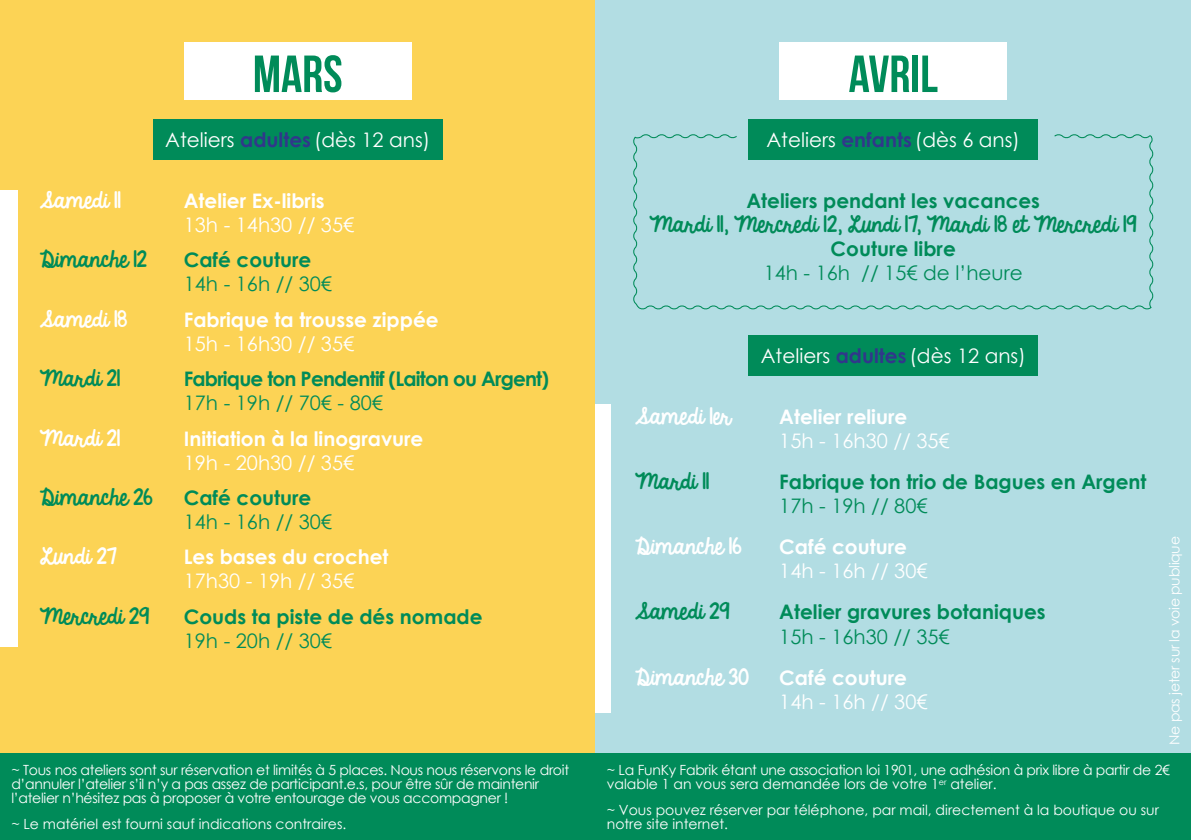
<style>
.page{position:relative;width:1191px;height:840px;background:#fff}
.page>*{position:absolute;margin:0;border:0;box-sizing:border-box;transform-origin:0 0}
.t1{font:52px "Bebas Neue";color:#008b59}
.t2{font:20px "Century Gothic";color:#fff}
.t3{font:700 20px "Century Gothic";color:#008b59}
.t4{font:700 20px "Century Gothic";color:#fff}
.t5{font:20px "Century Gothic";color:#008b59}
.t6{font:20px "KG Always A Good Time";color:#008b59}
.t7{font:20px "KG Always A Good Time";color:#fff}
.t8{font:700 20px "Century Gothic";letter-spacing:-.04em;color:#008b59}
.t9{font:14px/14px "Century Gothic";letter-spacing:-.02em;color:#fff}
.t10{font:14px/14px "Century Gothic";color:#fff}
.s1{font-weight:700;color:#31378b}
</style>
<div class="page">
<div style="left:0;top:0;width:595px;height:839px;background:#fcd355"></div>
<div style="left:595px;top:0;width:596px;height:839px;background:#b2dde3"></div>
<div style="left:153px;top:119px;width:289px;height:41px;background:#008b59"></div>
<div style="left:748px;top:119px;width:289px;height:41px;background:#008b59"></div>
<div style="left:748px;top:335px;width:289px;height:41px;background:#008b59"></div>
<div style="left:0;top:190px;width:17px;height:456px;background:#fff"></div>
<div style="left:595px;top:403px;width:16px;height:308px;background:#fff"></div>
<div style="left:184px;top:42px;width:228px;height:58px;background:#fff"></div>
<div style="left:779px;top:42px;width:228px;height:58px;background:#fff"></div>
<div style="left:0;top:753px;width:595px;height:86px;background:#008b59"></div>
<svg style="left:633px;top:133px;width:521px;height:177px"></svg>
<div style="left:595px;top:753px;width:596px;height:86px;background:#008b59"></div>
<h1 class="t1" style="left:253px;top:45px;width:91px">MARS</h1>
<h1 class="t1" style="left:848px;top:45px;width:91px">AVRIL</h1>
<h2 class="t2" style="left:165px;top:125px;width:266px">Ateliers <span class="s1">adultes</span> (dès 12 ans)</h2>
<h2 class="t7" style="left:40px;top:185px;width:83px">Samedi 11</h2>
<h2 class="t4" style="left:184px;top:185px;width:142px">Atelier Ex-libris</h2>
<h2 class="t2" style="left:184px;top:211px;width:172px">13h - 14h30 // 35€</h2>
<h2 class="t6" style="left:40px;top:244px;width:109px">Dimanche 12</h2>
<h2 class="t3" style="left:184px;top:245px;width:129px">Café couture</h2>
<h2 class="t5" style="left:184px;top:270px;width:150px">14h - 16h // 30€</h2>
<h2 class="t7" style="left:40px;top:304px;width:89px">Samedi 18</h2>
<h2 class="t4" style="left:184px;top:304px;width:256px">Fabrique ta trousse zippée</h2>
<h2 class="t2" style="left:184px;top:329px;width:172px">15h - 16h30 // 35€</h2>
<h2 class="t6" style="left:40px;top:363px;width:82px">Mardi 21</h2>
<h2 class="t8" style="left:184px;top:363px;width:367px">Fabrique ton Pendentif (Laiton ou Argent)</h2>
<h2 class="t5" style="left:184px;top:389px;width:201px">17h - 19h // 70€ - 80€</h2>
<h2 class="t7" style="left:40px;top:422px;width:82px">Mardi 21</h2>
<h2 class="t4" style="left:184px;top:423px;width:241px">Initiation à la linogravure</h2>
<h2 class="t2" style="left:184px;top:448px;width:172px">19h - 20h30 // 35€</h2>
<h2 class="t6" style="left:40px;top:482px;width:114px">Dimanche 26</h2>
<h2 class="t3" style="left:184px;top:482px;width:129px">Café couture</h2>
<h2 class="t5" style="left:184px;top:507px;width:150px">14h - 16h // 30€</h2>
<h2 class="t7" style="left:40px;top:541px;width:79px">Lundi 27</h2>
<h2 class="t4" style="left:184px;top:541px;width:206px">Les bases du crochet</h2>
<h2 class="t2" style="left:184px;top:567px;width:172px">17h30 - 19h // 35€</h2>
<h2 class="t6" style="left:40px;top:600px;width:111px">Mercredi 29</h2>
<h2 class="t3" style="left:184px;top:601px;width:300px">Couds ta piste de dés nomade</h2>
<h2 class="t5" style="left:184px;top:626px;width:150px">19h - 20h // 30€</h2>
<p class="t9" style="left:11px;top:762px;width:559px">~ Tous nos ateliers sont sur réservation et limités à 5 places. Nous nous réservons le droit d’annuler l’atelier s’il n’y a pas assez de participant.e.s, pour être sûr de maintenir l’atelier n’hésitez pas à proposer à votre entourage de vous accompagner !</p>
<p class="t10" style="left:11px;top:815px;width:336px">~ Le matériel est fourni sauf indications contraires.</p>
<h2 class="t2" style="left:766px;top:125px;width:255px">Ateliers <span class="s1">enfants</span> (dès 6 ans)</h2>
<h2 class="t3" style="left:746px;top:185px;width:295px">Ateliers pendant les vacances</h2>
<h2 class="t6" style="left:649px;top:209px;width:489px">Mardi 11, Mercredi 12, Lundi 17, Mardi 18 et Mercredi 19</h2>
<h2 class="t3" style="left:830px;top:233px;width:127px">Couture libre</h2>
<h2 class="t5" style="left:763px;top:259px;width:260px">14h - 16h // 15€ de l’heure</h2>
<h2 class="t2" style="left:760px;top:341px;width:266px">Ateliers <span class="s1">adultes</span> (dès 12 ans)</h2>
<h2 class="t7" style="left:635px;top:401px;width:97px">Samedi 1er</h2>
<h2 class="t4" style="left:779px;top:401px;width:130px">Atelier reliure</h2>
<h2 class="t2" style="left:779px;top:427px;width:172px">15h - 16h30 // 35€</h2>
<h2 class="t6" style="left:635px;top:466px;width:76px">Mardi 11</h2>
<h2 class="t3" style="left:779px;top:466px;width:369px">Fabrique ton trio de Bagues en Argent</h2>
<h2 class="t5" style="left:779px;top:492px;width:150px">17h - 19h // 80€</h2>
<h2 class="t7" style="left:635px;top:531px;width:108px">Dimanche 16</h2>
<h2 class="t4" style="left:779px;top:531px;width:129px">Café couture</h2>
<h2 class="t2" style="left:779px;top:557px;width:150px">14h - 16h // 30€</h2>
<h2 class="t6" style="left:635px;top:596px;width:96px">Samedi 29</h2>
<h2 class="t3" style="left:779px;top:596px;width:268px">Atelier gravures botaniques</h2>
<h2 class="t5" style="left:779px;top:622px;width:172px">15h - 16h30 // 35€</h2>
<h2 class="t7" style="left:635px;top:661px;width:116px">Dimanche 30</h2>
<h2 class="t4" style="left:779px;top:661px;width:129px">Café couture</h2>
<h2 class="t2" style="left:779px;top:687px;width:150px">14h - 16h // 30€</h2>
<p class="t9" style="left:1167px;top:744px;width:210px;rotate:-90deg">Ne pas jeter sur la voie publique</p>
<p class="t9" style="left:607px;top:762px;width:564px">~ La FunKy Fabrik étant une association loi 1901, une adhésion à prix libre à partir de 2€ valable 1 an vous sera demandée lors de votre 1<sup>er</sup> atelier.</p>
<p class="t10" style="left:607px;top:801px;width:553px">~ Vous pouvez réserver par téléphone, par mail, directement à la boutique ou sur notre site internet.</p>
</div>
